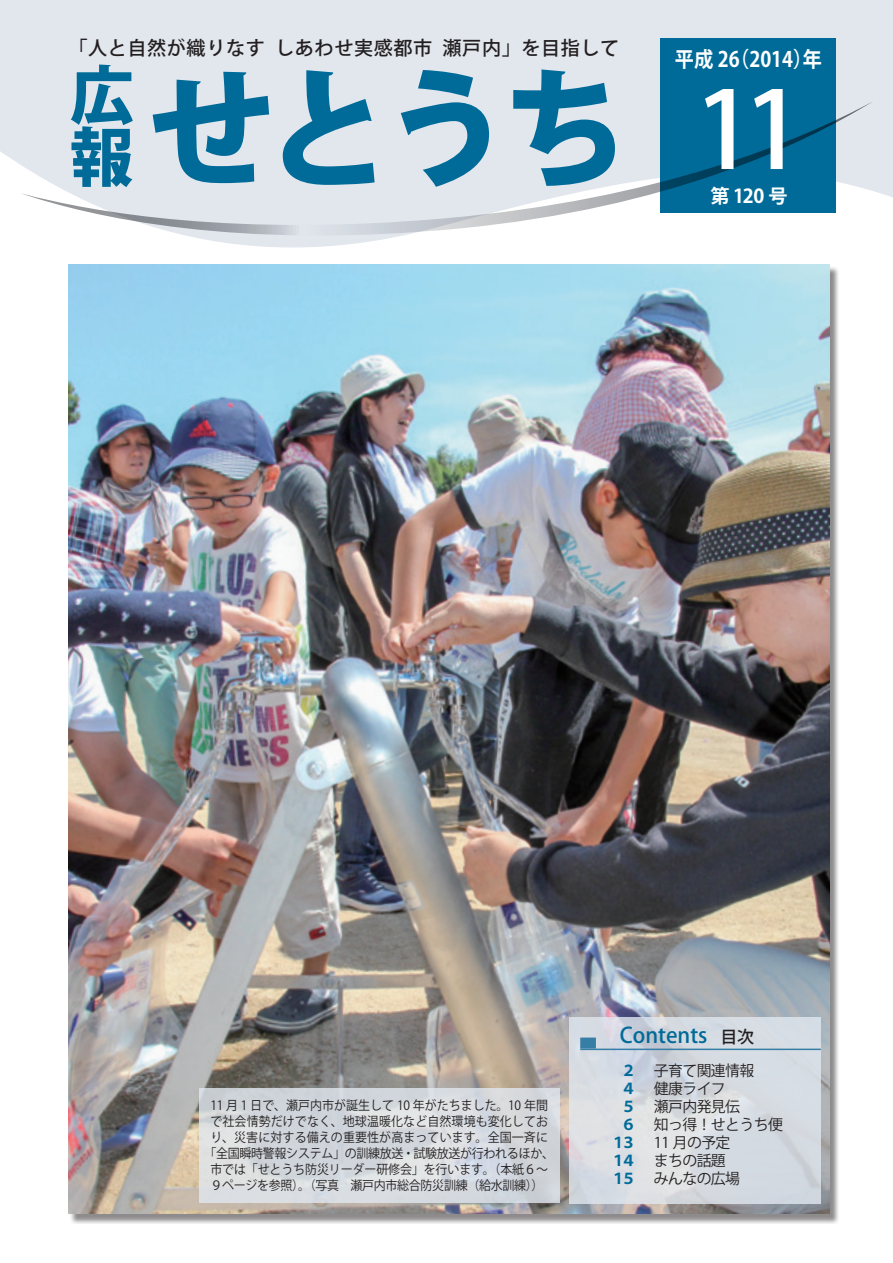
<style>
.page{position:relative;width:893px;height:1263px;background:#fff}
.page>*{position:absolute;margin:0;border:0;box-sizing:border-box;transform-origin:0 0}
.t1{font:800 127.5px "Koz Go Pro";color:#006b98}
.t2{font:500 106.35px "Koz Go Pro";color:#fff}
.t3{font:800 63.75px/61.8px "Koz Go Pro";color:#006b98}
.t4{font:700 21.3px "Koz Go Pro";color:#fff;scale:.9 1}
.t5{font:500 21.3px "Koz Go Pro";color:#006b98}
.t6{font:500 19.2px "Koz Go Pro";letter-spacing:.03em;color:#231f20}
.t7{font:700 19.2px "Koz Go Pro";color:#fff}
.t8{font:500 16.95px "Koz Go Pro";color:#231f20}
.t9{font:14.85px/18px "Koz Go Pro";letter-spacing:-.04em;color:#231f20}
.t10{font:700 14.85px/18px "Koz Go Pro";color:#006b98;text-align:right}
.t11{font:12.75px/15.9px "Koz Go Pro";letter-spacing:-.01em;color:#231f20;text-align:center;scale:.94 1}
</style>
<div class="page">
<svg style="left:0;top:0;width:893px;height:265px;fill:#e2e7ee"></svg>
<div style="left:69px;top:265px;width:770px;height:959px;background:#231f20;opacity:.52"></div>
<img style="left:68px;top:264px;width:761px;height:949px">
<div style="left:661px;top:39px;width:175px;height:174px;background:#006b98"></div>
<svg style="left:570px;top:1017px;width:251px;height:186px;fill:#d6dce3"></svg>
<hr style="left:580px;top:1048px;width:241px;height:2px;background:#377ea6">
<div style="left:580px;top:1037px;width:16px;height:11px;background:#377ea6;border:2px solid #377ea6"></div>
<svg style="left:20px;top:101px;width:853px;height:134px"></svg>
<svg style="left:199px;top:1089px;width:360px;height:114px;fill:#d4d8de"></svg>
<h3 class="t6" style="left:68px;top:36px;width:198px">「人と自然が織りなす</h3>
<h3 class="t6" style="left:275px;top:36px;width:159px">しあわせ実感都市</h3>
<h3 class="t6" style="left:443px;top:36px;width:178px">瀬戸内」を目指して</h3>
<h3 class="t3" style="left:70px;top:69px;width:64px">広報</h3>
<h1 class="t1" style="left:147px;top:46px;width:483px">せとうち</h1>
<h3 class="t4" style="left:675px;top:46px;width:165px">平成 （2 6 2014 年）</h3>
<h2 class="t2" style="left:694px;top:62px;width:110px">11</h2>
<h3 class="t7" style="left:710px;top:184px;width:79px">第 120 号</h3>
<p class="t11" style="left:204px;top:1098px;width:373px">11 月 1 日で、瀬戸内市が誕生して 10 年がたちました。10 年間で社会情勢だけでなく、地球温暖化など自然環境も変化しており、災害に対する備えの重要性が高まっています。全国一斉に「全国瞬時警報システム」の訓練放送・試験放送が行われるほか、市では「せとうち防災リーダー研修会」を行います。（本紙６~９ページを参照）。（写真　瀬戸内市総合防災訓練（給水訓練 ((</p>
<h3 class="t5" style="left:620px;top:1022px;width:89px">Contents</h3>
<h3 class="t8" style="left:720px;top:1026px;width:35px">目次</h3>
<p class="t10" style="left:611px;top:1062px;width:27px">２<br>４<br>５<br>６<br>１３<br>１４<br>１５</p>
<p class="t9" style="left:654px;top:1062px;width:131px">子育て関連情報<br>健康ライフ<br>瀬戸内発見伝<br>知っ得！せとうち便<br>11 月の予定<br>まちの話題<br>みんなの広場</p>
</div>
